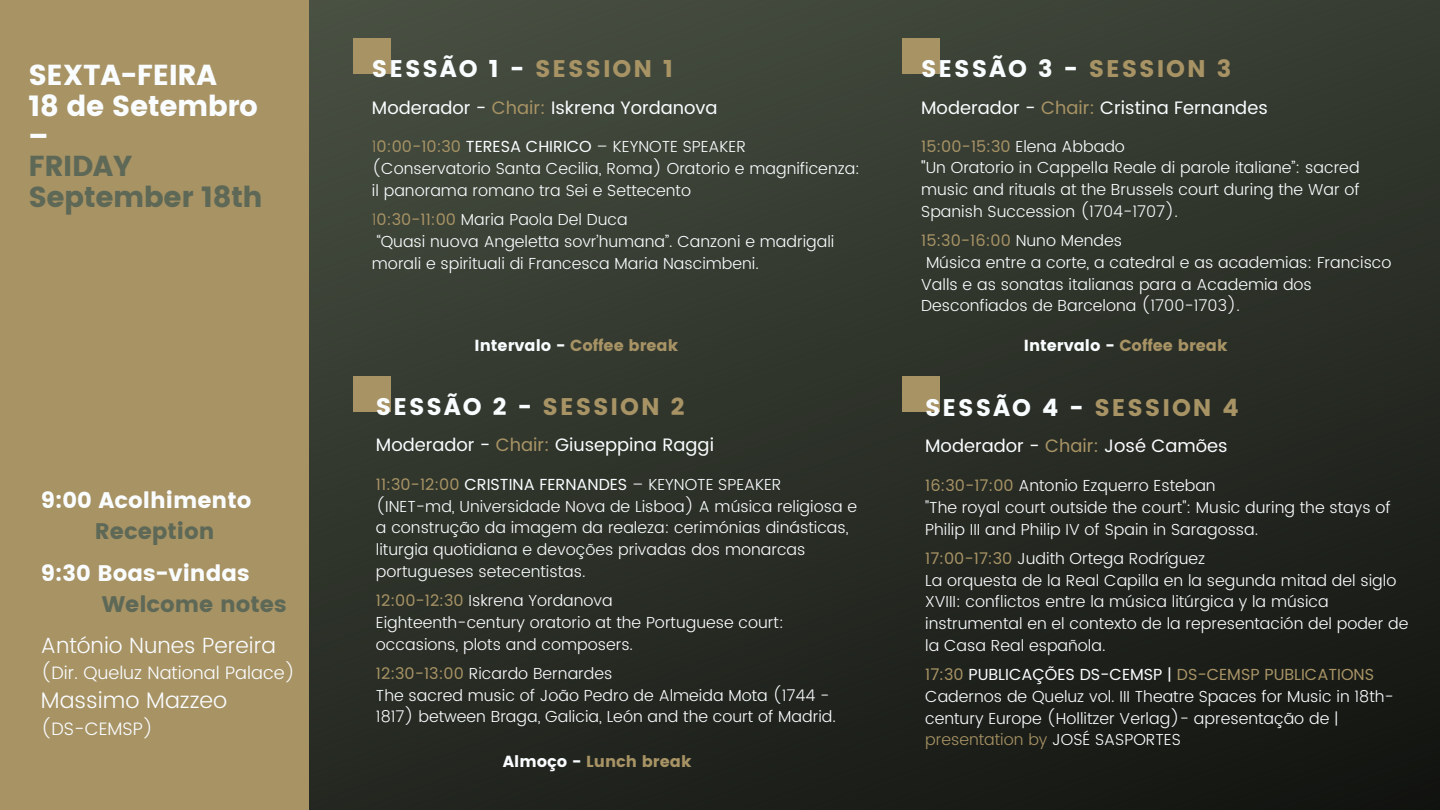
<style>
.page{position:relative;width:1440px;height:810px;background:#fff}
.page>*{position:absolute;margin:0;border:0;box-sizing:border-box;transform-origin:0 0}
.t1{font:28.9px/30.4px "Poppins";letter-spacing:-.015em;color:#fafdff}
.t2{font:28.9px/30.4px "Poppins";letter-spacing:-.015em;color:#5e6856}
.t3{font:24px "Poppins";letter-spacing:.08em;color:#fafdff}
.t4{font:22.5px "Poppins";color:#fafdff}
.t5{font:22.5px "Poppins";color:#5e6856}
.t6{font:300 22.5px "Poppins";color:#fafdff}
.t7{font:300 22px "Poppins";color:#fafdff}
.t8{font:18px "Poppins";color:#fafdff}
.t9{font:300 18px "Poppins";color:#fafdff}
.t10{font:300 16px/21.8px "Poppins";color:#fafdff}
.t11{font:16px "Poppins";color:#a89365}
.s1{color:#a89365}
.s2{font-weight:400;color:#a89365}
.s3{font-weight:400}
.s4{color:#fafdff}
</style>
<div class="page">
<img style="left:309px;top:0;width:1131px;height:810px">
<div style="left:0;top:0;width:309px;height:810px;background:#a89365"></div>
<div style="left:353px;top:38px;width:38px;height:36px;background:#a89365"></div>
<div style="left:353px;top:376px;width:38px;height:36px;background:#a89365"></div>
<div style="left:902px;top:38px;width:38px;height:36px;background:#a89365"></div>
<div style="left:902px;top:376px;width:38px;height:36px;background:#a89365"></div>
<h1 class="t1" style="left:28px;top:60px;width:231px">SEXTA-FEIRA<br>18 de Setembro –</h1>
<h1 class="t2" style="left:28px;top:151px;width:236px">FRIDAY<br>September 18th</h1>
<h3 class="t4" style="left:41px;top:487px;width:212px">9:00 Acolhimento</h3>
<h3 class="t5" style="left:95px;top:518px;width:121px">Reception</h3>
<h3 class="t4" style="left:41px;top:560px;width:210px">9:30 Boas-vindas</h3>
<h3 class="t5" style="left:102px;top:591px;width:186px">Welcome notes</h3>
<h3 class="t7" style="left:41px;top:632px;width:237px">António Nunes Pereira</h3>
<p class="t9" style="left:41px;top:663px;width:256px">(Dir. Queluz National Palace)</p>
<h3 class="t6" style="left:41px;top:687px;width:188px">Massimo Mazzeo</h3>
<p class="t9" style="left:41px;top:718px;width:114px">(DS-CEMSP)</p>
<h2 class="t3" style="left:372px;top:55px;width:303px">SESSÃO 1 - <span class="s1">SESSION 1</span></h2>
<p class="t8" style="left:372px;top:97px;width:347px">Moderador - <span class="s1">Chair:</span> Iskrena Yordanova</p>
<p class="t10" style="left:372px;top:136px;width:490px"><span class="s1">1</span><span class="s2">0:00-10:30</span> <span class="s3">TERESA CHIRICO</span> – KEYNOTE SPEAKER (Conservatorio Santa Cecilia, Roma) Oratorio e magnificenza: il panorama romano tra Sei e Settecento</p>
<p class="t10" style="left:372px;top:209px;width:464px"><span class="s1">1</span><span class="s2">0:30-11:00</span> Maria Paola Del Duca<br>“Quasi nuova Angeletta sovr’humana”. Canzoni e madrigali morali e spirituali di Francesca Maria Nascimbeni.</p>
<p class="t11" style="left:475px;top:337px;width:205px"><span class="s4">Intervalo -</span> Coffee break</p>
<h2 class="t3" style="left:376px;top:393px;width:310px">SESSÃO 2 - <span class="s1">SESSION 2</span></h2>
<p class="t8" style="left:376px;top:434px;width:340px">Moderador - <span class="s1">Chair:</span> Giuseppina Raggi</p>
<p class="t10" style="left:376px;top:474px;width:483px"><span class="s2">11:30-12:00</span> <span class="s3">CRISTINA FERNANDES</span> – KEYNOTE SPEAKER (INET-md, Universidade Nova de Lisboa) A música religiosa e a construção da imagem da realeza: cerimónias dinásticas, liturgia quotidiana e devoções privadas dos monarcas portugueses setecentistas.</p>
<p class="t10" style="left:376px;top:590px;width:409px"><span class="s2">12:00-12:30</span> Iskrena Yordanova<br>Eighteenth-century oratorio at the Portuguese court: occasions, plots and composers.</p>
<p class="t10" style="left:376px;top:663px;width:461px"><span class="s2">12:30-13:00</span> Ricardo Bernardes<br>The sacred music of João Pedro de Almeida Mota (1744 -<br>1817) between Braga, Galicia, León and the court of Madrid.</p>
<p class="t11" style="left:503px;top:752px;width:190px"><span class="s4">Almoço -</span> Lunch break</p>
<h2 class="t3" style="left:921px;top:55px;width:312px">SESSÃO 3 - <span class="s1">SESSION 3</span></h2>
<p class="t8" style="left:921px;top:97px;width:348px">Moderador - <span class="s1">Chair:</span> Cristina Fernandes</p>
<p class="t10" style="left:921px;top:135px;width:440px"><span class="s2">15:00-15:30</span> Elena Abbado<br><span class="s3">"</span>Un Oratorio in Cappella Reale di parole italiane”: sacred music and rituals at the Brussels court during the War of Spanish Succession (1704-1707).</p>
<p class="t10" style="left:921px;top:230px;width:472px"><span class="s2">15:30-16:00</span> Nuno Mendes<br>Música entre a corte, a catedral e as academias: Francisco Valls e as sonatas italianas para a Academia dos Desconfiados de Barcelona (1700-1703).</p>
<p class="t11" style="left:1024px;top:337px;width:205px"><span class="s4">Intervalo -</span> Coffee break</p>
<h2 class="t3" style="left:925px;top:394px;width:315px">SESSÃO 4 - <span class="s1">SESSION 4</span></h2>
<p class="t8" style="left:925px;top:436px;width:304px">Moderador - <span class="s1">Chair:</span> José Camões</p>
<p class="t10" style="left:925px;top:475px;width:467px"><span class="s2">16:30-17:00</span> Antonio Ezquerro Esteban<br>"The royal court outside the court": Music during the stays of<br>Philip III and Philip IV of Spain in Saragossa.</p>
<p class="t10" style="left:925px;top:547px;width:485px"><span class="s2">17:00-17:30</span> Judith Ortega Rodríguez<br>La orquesta de la Real Capilla en la segunda mitad del siglo XVIII: conflictos entre la música litúrgica y la música instrumental en el contexto de la representación del poder de la Casa Real española.</p>
<p class="t10" style="left:925px;top:664px;width:470px"><span class="s2">17:30</span> <span class="s3">PUBLICAÇÕES DS-CEMSP |</span> <span class="s2">DS-CEMSP PUBLICATIONS </span>Cadernos de Queluz vol. III Theatre Spaces for Music in 18th&shy;century Europe (Hollitzer Verlag)- apresentação de | <span class="s1">presentation by</span> JOSÉ SASPORTES</p>
</div>
